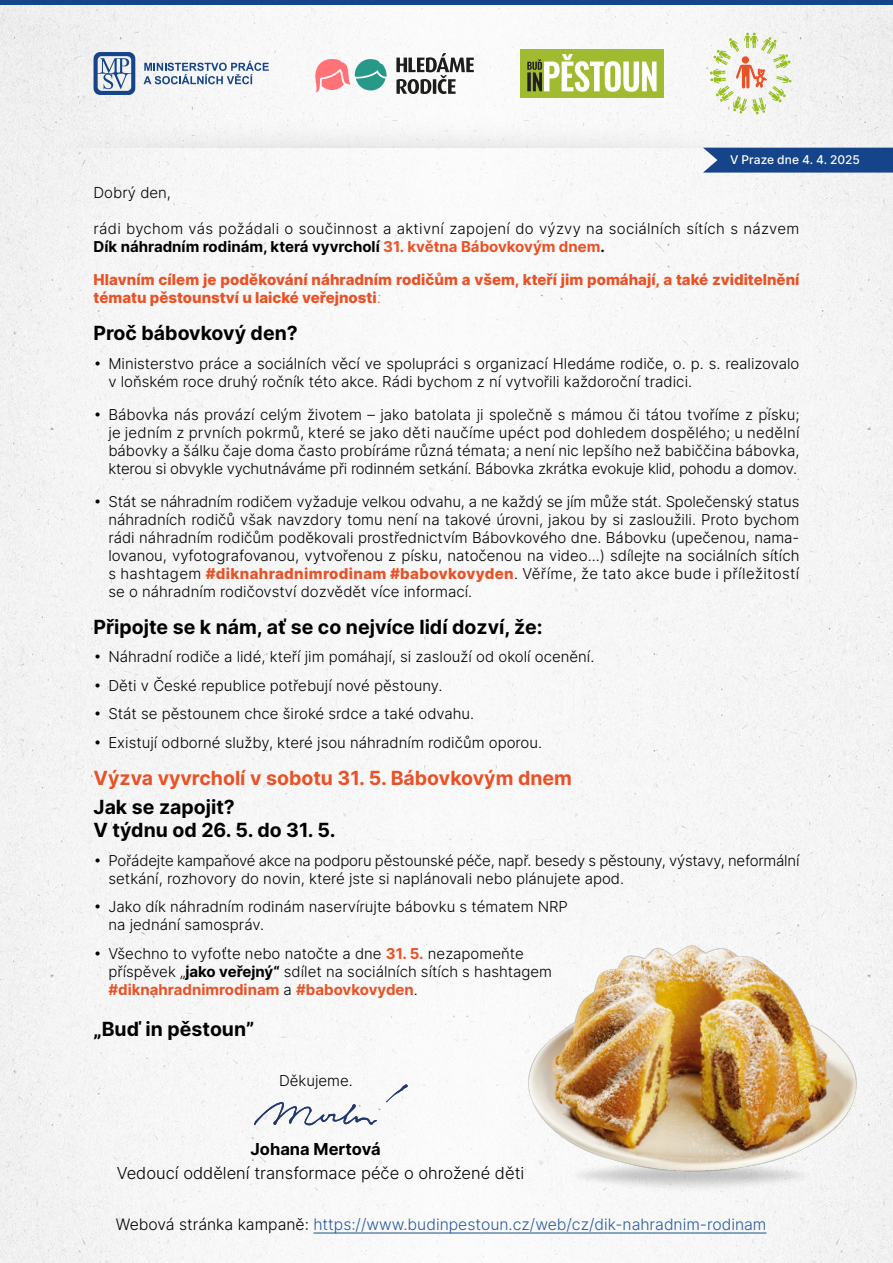
<style>
.page{position:relative;width:893px;height:1263px;background:#fff}
.page>*{position:absolute;margin:0;border:0;box-sizing:border-box;transform-origin:0 0}
.t1{font:700 19.5px/23.4px "Inter";color:#000}
.t2{font:700 19.5px "Inter";color:#e95126}
.t3{font:300 16.5px "Inter";color:#000}
.t4{font:700 16.5px "Inter";color:#000}
.t5{font:300 15.75px "Inter";color:#275b9b}
.t6{font:300 15px/18px "Inter";color:#000}
.t7{font:300 15px/18px "Inter";letter-spacing:.02em;color:#000}
.t8{font:800 15px/18px "Inter";color:#e95126}
.t9{font:500 12px "Inter";color:#fff}
.s1{font-weight:700}
.s2{font-weight:700;color:#e95126}
.s3{font-weight:300}
.s4{font-weight:800;color:#e95126}
.s5{color:#000}
</style>
<div class="page">
<img style="left:0;top:4px;width:893px;height:1259px">
<img style="left:22px;top:90px;width:769px;height:58px">
<svg style="left:94px;top:52px;width:41px;height:43px"></svg>
<svg style="left:144px;top:61px;width:125px;height:23px"></svg>
<svg style="left:703px;top:148px;width:190px;height:25px;background:#214d90"></svg>
<hr style="left:0;top:0;width:893px;height:4px;background:#15448b">
<hr style="left:313px;top:1232px;width:453px;height:1px;background:#275b9b">
<div style="left:520px;top:49px;width:144px;height:49px;background:#a1bb31"></div>
<svg style="left:527px;top:54px;width:130px;height:38px"></svg>
<svg style="left:710px;top:33px;width:82px;height:82px"></svg>
<svg style="left:396px;top:53px;width:78px;height:41px"></svg>
<svg style="left:315px;top:59px;width:72px;height:33px"></svg>
<img style="left:559px;top:1185px;width:258px;height:20px">
<img style="left:504px;top:939px;width:373px;height:246px">
<svg style="left:253px;top:1084px;width:156px;height:41px"></svg>
<p class="t9" style="left:730px;top:151px;width:132px">V Praze dne 4. 4. 2025</p>
<p class="t6" style="left:94px;top:183px;width:79px">Dobrý den,</p>
<p class="t7" style="left:94px;top:219px;width:707px">rádi bychom vás požádali o součinnost a aktivní zapojení do výzvy na sociálních sítích s názvem<br><span class="s1">Dík náhradním rodinám, která vyvrcholí</span> <span class="s2">31. května Bábovkovým dnem</span><span class="s1">.</span></p>
<p class="t8" style="left:94px;top:270px;width:707px">Hlavním cílem je poděkování náhradním rodičům a všem, kteří jim pomáhají, a také zviditelnění tématu pěstounství u laické veřejnosti<span class="s3">.</span></p>
<h1 class="t1" style="left:94px;top:321px;width:206px">Proč bábovkový den?</h1>
<p class="t6" style="left:108px;top:354px;width:692px;text-indent:-15px">• Ministerstvo práce a sociálních věcí ve spolupráci s organizací Hledáme rodiče, o. p. s. realizovalo v loňském roce druhý ročník této akce. Rádi bychom z ní vytvořili každoroční tradici.</p>
<p class="t6" style="left:108px;top:405px;width:692px;text-align:justify;text-indent:-15px">• Bábovka nás provází celým životem – jako batolata ji společně s mámou či tátou tvoříme z písku; je jedním z prvních pokrmů, které se jako děti naučíme upéct pod dohledem dospělého; u nedělní bábovky a šálku čaje doma často probíráme různá témata; a není nic lepšího než babiččina bábovka, kterou si obvykle vychutnáváme při rodinném setkání. Bábovka zkrátka evokuje klid, pohodu a domov.</p>
<p class="t6" style="left:108px;top:492px;width:692px;text-align:justify;text-indent:-15px">• Stát se náhradním rodičem vyžaduje velkou odvahu, a ne každý se jím může stát. Společenský status náhradních rodičů však navzdory tomu není na takové úrovni, jakou by si zasloužili. Proto bychom rádi náhradním rodičům poděkovali prostřednictvím Bábovkového dne. Bábovku (upečenou, nama&shy;lovanou, vyfotografovanou, vytvořenou z písku, natočenou na video...) sdílejte na sociálních sítích s hashtagem <span class="s4">#diknahradnimrodinam #babovkovyden</span>. Věříme, že tato akce bude i příležitostí se o náhradním rodičovství dozvědět více informací.</p>
<h1 class="t1" style="left:94px;top:614px;width:450px">Připojte se k nám, ať se co nejvíce lidí dozví, že:</h1>
<p class="t6" style="left:94px;top:647px;width:502px">• Náhradní rodiče a lidé, kteří jim pomáhají, si zaslouží od okolí ocenění.</p>
<p class="t6" style="left:94px;top:676px;width:350px">• Děti v České republice potřebují nové pěstouny.</p>
<p class="t6" style="left:94px;top:704px;width:382px">• Stát se pěstounem chce široké srdce a také odvahu.</p>
<p class="t6" style="left:94px;top:733px;width:450px">• Existují odborné služby, které jsou náhradním rodičům oporou.</p>
<h1 class="t2" style="left:94px;top:763px;width:480px">Výzva vyvrcholí v sobotu 31. 5. Bábovkovým dnem</h1>
<h1 class="t1" style="left:94px;top:795px;width:243px">Jak se zapojit?<br>V týdnu od 26. 5. do 31. 5.</h1>
<p class="t6" style="left:108px;top:851px;width:692px;text-indent:-15px">• Pořádejte kampaňové akce na podporu pěstounské péče, např. besedy s pěstouny, výstavy, neformální setkání, rozhovory do novin, které jste si naplánovali nebo plánujete apod.</p>
<p class="t6" style="left:108px;top:897px;width:461px;text-indent:-15px">• Jako dík náhradním rodinám naservírujte bábovku s tématem NRP na jednání samospráv.</p>
<p class="t6" style="left:108px;top:944px;width:445px;text-indent:-15px">• Všechno to vyfoťte nebo natočte a dne <span class="s2">31. 5.</span> nezapomeňte příspěvek „<span class="s1">jako veřejný“</span> sdílet na sociálních sítích s hashtagem <span class="s2">#diknahradnimrodinam</span> a <span class="s2">#babovkovyden</span>.</p>
<h1 class="t1" style="left:94px;top:1017px;width:162px">„Buď in pěstoun”</h1>
<p class="t6" style="left:279px;top:1071px;width:75px">Děkujeme.</p>
<p class="t4" style="left:250px;top:1137px;width:132px">Johana Mertová</p>
<p class="t3" style="left:117px;top:1161px;width:409px">Vedoucí oddělení transformace péče o ohrožené děti</p>
<p class="t5" style="left:116px;top:1213px;width:652px"><span class="s5">Webová stránka kampaně:</span> https://www.budinpestoun.cz/web/cz/dik-nahradnim-rodinam</p>
</div>
